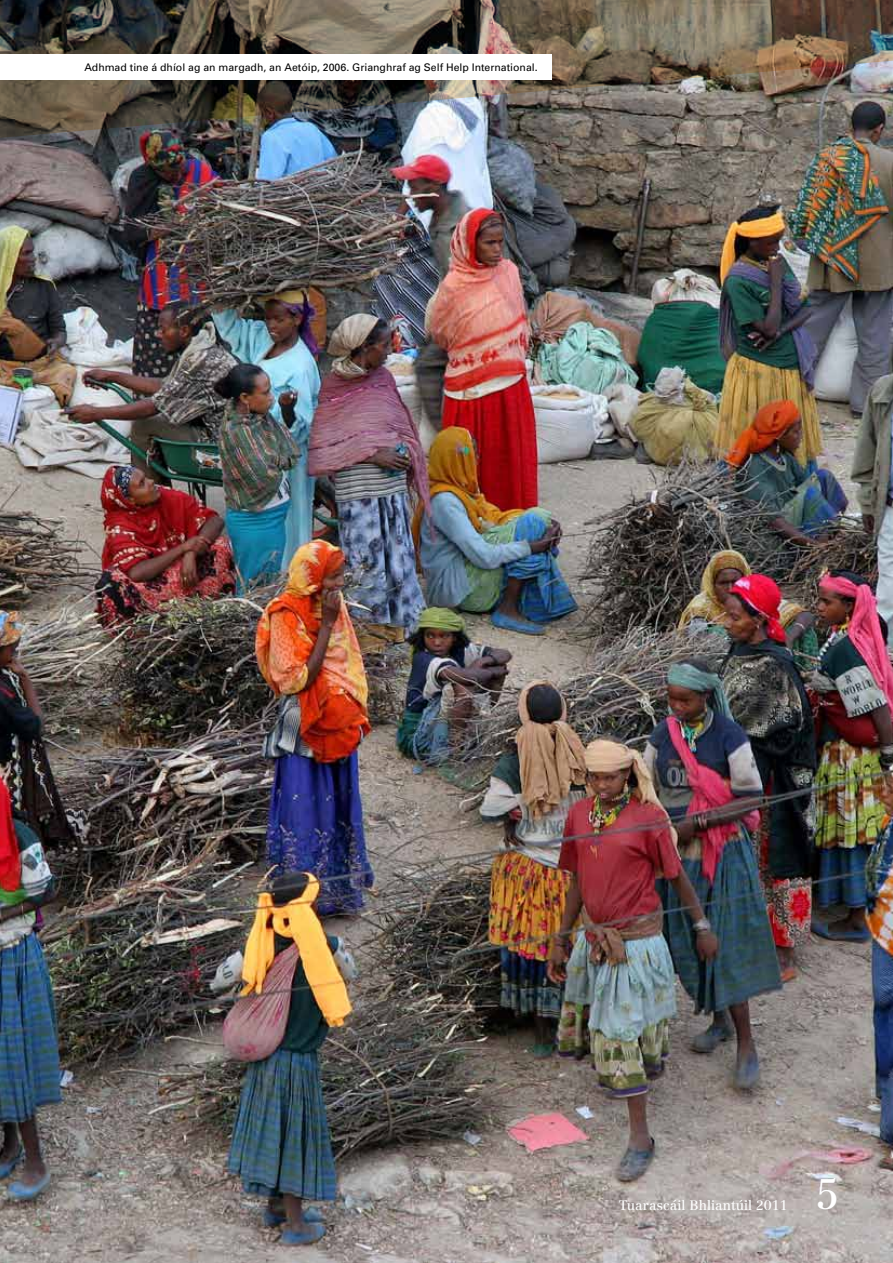
<style>
.page{position:relative;width:893px;height:1263px;background:#fff}
.page>*{position:absolute;margin:0;border:0;box-sizing:border-box;transform-origin:0 0}
.t1{font:42px "Centennial LT";color:#fff}
.t2{font:13.5px "Centennial LT";color:#fff}
.t3{font:10.5px "Univers";color:#000}
</style>
<div class="page">
<img style="left:0;top:216px;width:893px;height:1047px">
<img style="left:0;top:0;width:893px;height:216px">
<div style="left:0;top:54px;width:551px;height:26px;background:#fff"></div>
<p class="t3" style="left:84px;top:61px;width:455px">Adhmad tine á dhíol ag an margadh, an Aetóip, 2006. Grianghraf ag Self Help International.</p>
<p class="t2" style="left:619px;top:1197px;width:171px">Tuarascáil Bhliantúil 2011</p>
<h1 class="t1" style="left:815px;top:1169px;width:26px">5</h1>
</div>
